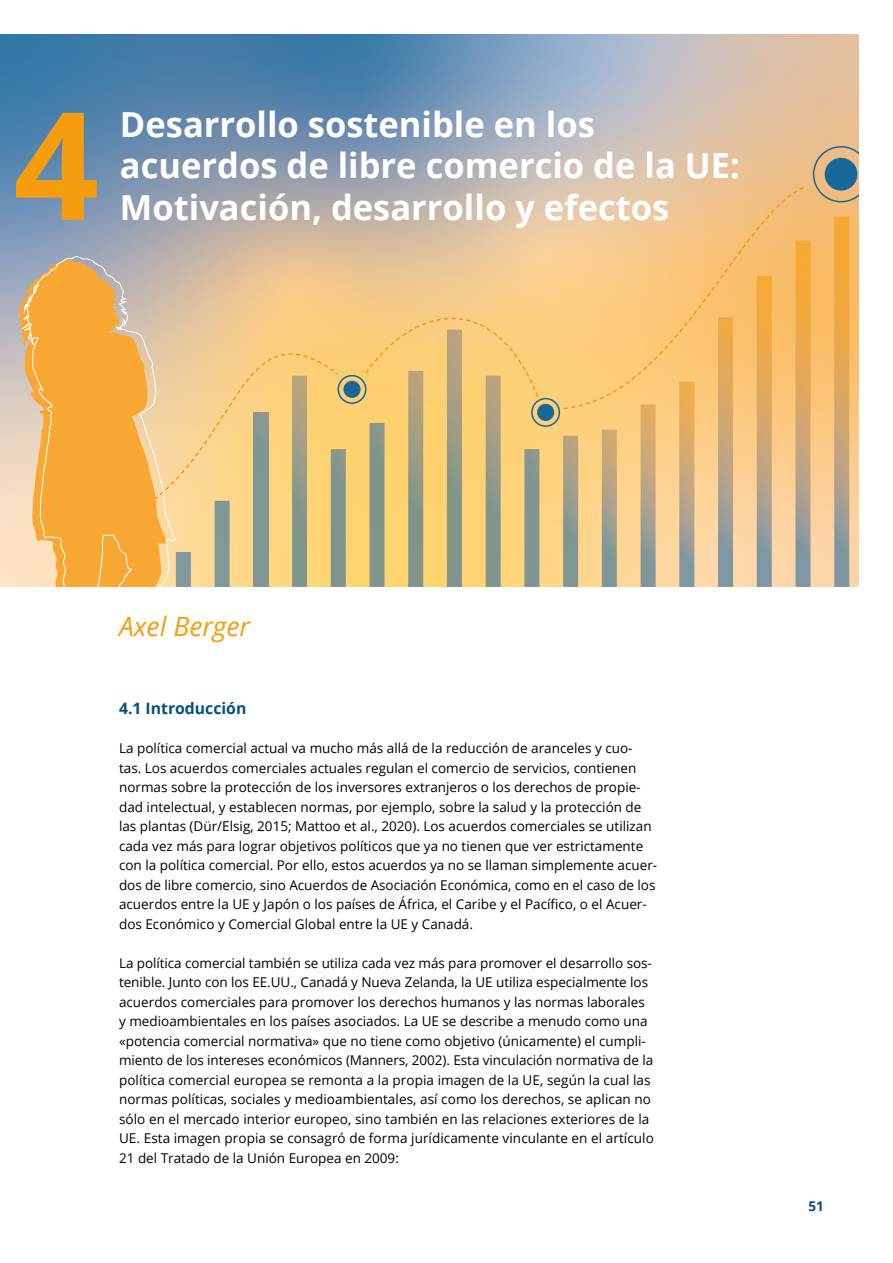
<style>
.page{position:relative;width:893px;height:1263px;background:#fff}
.page>*{position:absolute;margin:0;border:0;box-sizing:border-box;transform-origin:0 0}
.t1{font:700 34.5px/41.4px "Open Sans";color:#fff}
.t2{font:italic 26.7px "Open Sans";color:#f59d0f}
.t3{font:700 15.75px "Open Sans";color:#004e82}
.t4{font:13.5px/19.5px "Open Sans";color:#000}
.t5{font:700 13.5px "Open Sans";color:#004e82}
</style>
<div class="page">
<svg style="left:0;top:35px;width:858px;height:552px;background:#b6b0a4"></svg>
<svg style="left:834px;top:216px;width:15px;height:371px;background:#cca368"></svg>
<svg style="left:795px;top:241px;width:15px;height:346px;background:#bba27b"></svg>
<svg style="left:757px;top:410px;width:15px;height:177px;background:#aba08c"></svg>
<svg style="left:679px;top:410px;width:15px;height:177px;background:#b7a385"></svg>
<svg style="left:641px;top:410px;width:15px;height:177px;background:#b3a386"></svg>
<svg style="left:718px;top:410px;width:15px;height:177px;background:#a79f8e"></svg>
<svg style="left:563px;top:436px;width:15px;height:151px;background:#969b8d"></svg>
<svg style="left:292px;top:531px;width:15px;height:56px"></svg>
<svg style="left:253px;top:531px;width:15px;height:56px"></svg>
<svg style="left:215px;top:531px;width:15px;height:56px"></svg>
<svg style="left:176px;top:552px;width:15px;height:35px"></svg>
<svg style="left:331px;top:449px;width:15px;height:138px"></svg>
<svg style="left:602px;top:430px;width:15px;height:157px;background:#a8a089"></svg>
<div style="left:337px;top:375px;width:29px;height:29px;border:2px solid #186799;border-radius:50%"></div>
<div style="left:344px;top:382px;width:16px;height:15px;background:#186799;border-radius:50%"></div>
<div style="left:343px;top:381px;width:18px;height:17px;border:2px solid #186799;border-radius:50%"></div>
<div style="left:531px;top:398px;width:29px;height:29px;border:2px solid #186799;border-radius:50%"></div>
<div style="left:538px;top:404px;width:15px;height:16px;background:#186799;border-radius:50%"></div>
<div style="left:537px;top:404px;width:17px;height:17px;border:2px solid #186799;border-radius:50%"></div>
<svg style="left:813px;top:146px;width:45px;height:56px;background:#d3b185"></svg>
<div style="left:825px;top:159px;width:32px;height:31px;background:#186799;border-radius:50%"></div>
<div style="left:825px;top:158px;width:32px;height:33px;border:2px solid #186799;border-radius:50%"></div>
<svg style="left:176px;top:294px;width:164px;height:237px;background:#e9c888"></svg>
<svg style="left:364px;top:291px;width:176px;height:296px;background:#dcbf7c"></svg>
<svg style="left:562px;top:186px;width:243px;height:224px;background:#f6c379"></svg>
<svg style="left:19px;top:256px;width:157px;height:331px;background:#eeb461"></svg>
<svg style="left:16px;top:113px;width:81px;height:107px;background:#a99360"></svg>
<h1 class="t1" style="left:120px;top:103px;width:622px">Desarrollo sostenible en los acuerdos de libre comercio de la UE:<br>Motivación, desarrollo y efectos</h1>
<h2 class="t2" style="left:119px;top:608px;width:133px">Axel Berger</h2>
<p class="t3" style="left:119px;top:697px;width:129px">4.1 Introducción</p>
<p class="t4" style="left:119px;top:738px;width:540px">La política comercial actual va mucho más allá de la reducción de aranceles y cuo&shy;tas. Los acuerdos comerciales actuales regulan el comercio de servicios, contienen normas sobre la protección de los inversores extranjeros o los derechos de propie&shy;dad intelectual, y establecen normas, por ejemplo, sobre la salud y la protección de las plantas (Dür/Elsig, 2015; Mattoo et al., 2020). Los acuerdos comerciales se utilizan cada vez más para lograr objetivos políticos que ya no tienen que ver estrictamente con la política comercial. Por ello, estos acuerdos ya no se llaman simplemente acuer&shy;dos de libre comercio, sino Acuerdos de Asociación Económica, como en el caso de los acuerdos entre la UE y Japón o los países de África, el Caribe y el Pacífico, o el Acuer&shy;dos Económico y Comercial Global entre la UE y Canadá.</p>
<p class="t4" style="left:119px;top:953px;width:536px">La política comercial también se utiliza cada vez más para promover el desarrollo sos&shy;tenible. Junto con los EE.UU., Canadá y Nueva Zelanda, la UE utiliza especialmente los acuerdos comerciales para promover los derechos humanos y las normas laborales y medioambientales en los países asociados. La UE se describe a menudo como una «potencia comercial normativa» que no tiene como objetivo (únicamente) el cumpli&shy;miento de los intereses económicos (Manners, 2002). Esta vinculación normativa de la política comercial europea se remonta a la propia imagen de la UE, según la cual las normas políticas, sociales y medioambientales, así como los derechos, se aplican no sólo en el mercado interior europeo, sino también en las relaciones exteriores de la UE. Esta imagen propia se consagró de forma jurídicamente vinculante en el artículo 21 del Tratado de la Unión Europea en 2009:</p>
<p class="t5" style="left:808px;top:1196px;width:17px">51</p>
</div>
